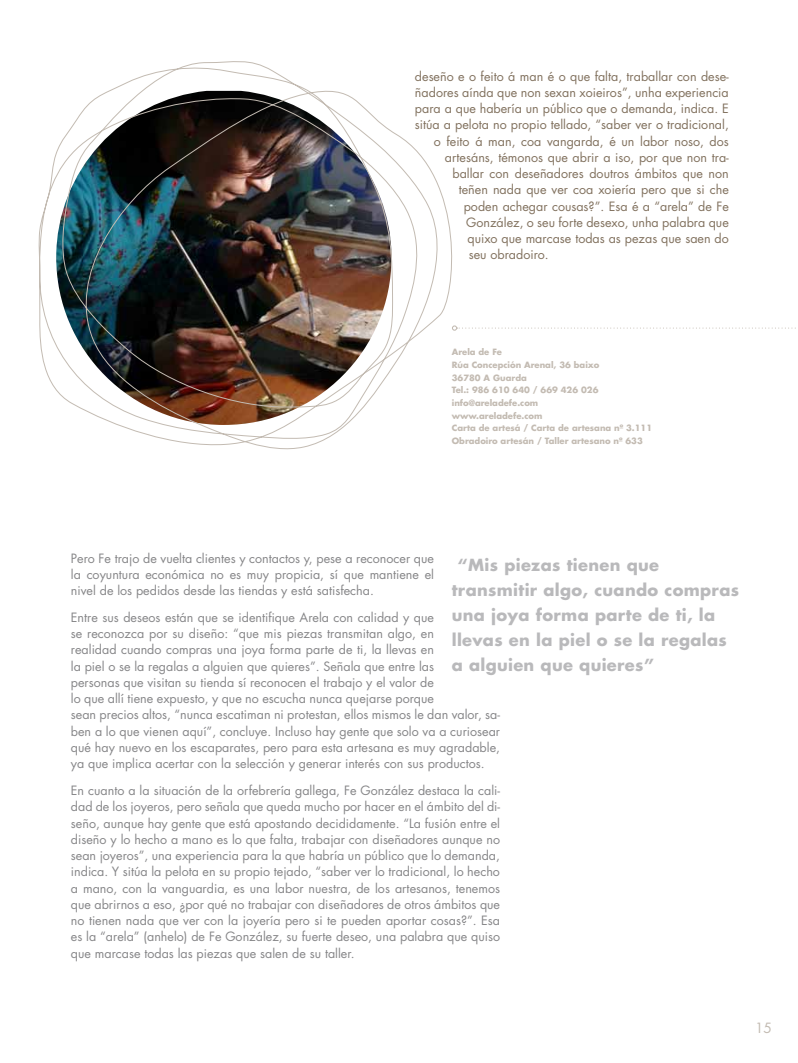
<style>
.page{position:relative;width:798px;height:1063px;background:#fff}
.page>*{position:absolute;margin:0;border:0;box-sizing:border-box;transform-origin:0 0}
.t1{font:700 16.25px/25px "Futura";letter-spacing:.02em;color:#b9b9bb}
.t2{font:13.75px "Futura";color:#c3bbb2}
.t3{font:12.5px/16.2px "Futura";color:#868688;text-align:justify}
.t4{font:12.5px "Futura";color:#81715e}
.t5{font:700 8.38px/12.6px "Futura";color:#c3bbb2}
</style>
<div class="page">
<img style="left:38px;top:61px;width:415px;height:389px">
<svg style="left:451px;top:325px;width:345px;height:6px"></svg>
<p class="t4" style="left:415px;top:67px;width:315px">deseño e o feito á man é o que falta, traballar con dese-</p>
<p class="t4" style="left:415px;top:84px;width:315px">ñadores aínda que non sexan xoieiros”, unha experiencia</p>
<p class="t4" style="left:415px;top:100px;width:315px">para a que habería un público que o demanda, indica. E</p>
<p class="t4" style="left:415px;top:116px;width:315px">sitúa a pelota no propio tellado, “saber ver o tradicional,</p>
<p class="t4" style="left:433px;top:132px;width:296px">o feito á man, coa vangarda, é un labor noso, dos</p>
<p class="t4" style="left:445px;top:149px;width:285px">artesáns, témonos que abrir a iso, por que non tra-</p>
<p class="t4" style="left:452px;top:165px;width:278px">ballar con deseñadores doutros ámbitos que non</p>
<p class="t4" style="left:458px;top:181px;width:271px">teñen nada que ver coa xoiería pero que si che</p>
<p class="t4" style="left:463px;top:197px;width:266px">poden achegar cousas?”. Esa é a “arela” de Fe</p>
<p class="t4" style="left:466px;top:214px;width:264px">González, o seu forte desexo, unha palabra que</p>
<p class="t4" style="left:467px;top:230px;width:263px">quixo que marcase todas as pezas que saen do</p>
<p class="t4" style="left:468px;top:246px;width:81px">seu obradoiro.</p>
<p class="t5" style="left:451px;top:346px;width:202px">Arela de Fe<br>Rúa Concepción Arenal, 36 baixo<br>36780 A Guarda<br>Tel.: 986 610 640 / 669 426 026 info@areladefe.com<br>www.areladefe.com<br>Carta de artesá / Carta de artesana nº 3.111<br>Obradoiro artesán / Taller artesano nº 633</p>
<p class="t3" style="left:71px;top:550px;width:364px">Pero Fe trajo de vuelta clientes y contactos y, pese a reconocer que la coyuntura económica no es muy propicia, sí que mantiene el nivel de los pedidos desde las tiendas y está satisfecha.</p>
<p class="t3" style="left:71px;top:609px;width:430px;text-align:left">Entre sus deseos están que se identifique Arela con calidad y que<br>se reconozca por su diseño: “que mis piezas transmitan algo, en<br>realidad cuando compras una joya forma parte de ti, la llevas en<br>la piel o se la regalas a alguien que quieres”. Señala que entre las<br>personas que visitan su tienda sí reconocen el trabajo y el valor de<br>lo que allí tiene expuesto, y que no escucha nunca quejarse porque<br>sean precios altos, “nunca escatiman ni protestan, ellos mismos le dan valor, sa&shy;ben a lo que vienen aquí”, concluye. Incluso hay gente que solo va a curiosear qué hay nuevo en los escaparates, pero para esta artesana es muy agradable, ya que implica acertar con la selección y generar interés con sus productos.</p>
<p class="t3" style="left:71px;top:782px;width:430px">En cuanto a la situación de la orfebrería gallega, Fe González destaca la cali&shy;dad de los joyeros, pero señala que queda mucho por hacer en el ámbito del di&shy;seño, aunque hay gente que está apostando decididamente. “La fusión entre el diseño y lo hecho a mano es lo que falta, trabajar con diseñadores aunque no sean joyeros”, una experiencia para la que habría un público que lo demanda, indica. Y sitúa la pelota en su propio tejado, “saber ver lo tradicional, lo hecho a mano, con la vanguardia, es una labor nuestra, de los artesanos, tenemos que abrirnos a eso, ¿por qué no trabajar con diseñadores de otros ámbitos que no tienen nada que ver con la joyería pero si te pueden aportar cosas?”. Esa es la “arela” (anhelo) de Fe González, su fuerte deseo, una palabra que quiso que marcase todas las piezas que salen de su taller.</p>
<h1 class="t1" style="left:451px;top:552px;width:289px;text-indent:6px">“Mis piezas tienen que transmitir algo, cuando compras una joya forma parte de ti, la llevas en la piel o se la regalas a alguien que quieres”</h1>
<p class="t2" style="left:754px;top:1018px;width:18px">15</p>
</div>
